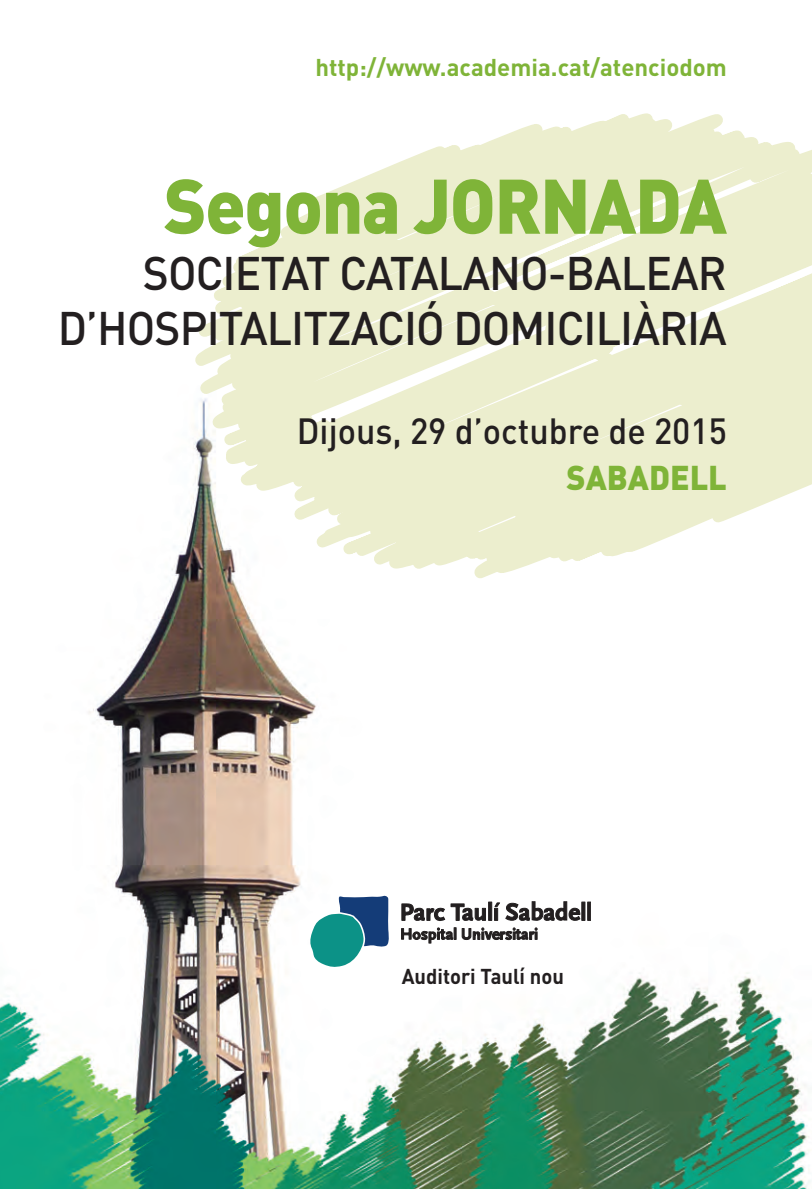
<style>
.page{position:relative;width:812px;height:1189px;background:#fff}
.page>*{position:absolute;margin:0;border:0;box-sizing:border-box;transform-origin:0 0}
.t1{font:900 76px "DIN";letter-spacing:-.02em;color:#7fb438;scale:.95 1}
.t2{font:500 46.6px "DIN";letter-spacing:-.02em;color:#231f20;scale:.95 1}
.t3{font:500 36px "DIN";color:#231f20;scale:.95 1}
.t4{font:900 34px "DIN";color:#7fb438;scale:.95 1}
.t5{font:700 24px "DIN";color:#7fb438}
.t6{font:700 21.2px "DIN";color:#231f20;scale:.95 1}
</style>
<div class="page">
<img style="left:0;top:704px;width:810px;height:485px">
<svg style="left:99px;top:113px;width:713px;height:591px"></svg>
<svg style="left:310px;top:896px;width:79px;height:71px"></svg>
<svg style="left:401px;top:902px;width:190px;height:41px"></svg>
<p class="t5" style="left:315px;top:52px;width:413px">http://www.academia.cat/atenciodom</p>
<p class="t1" style="left:164px;top:155px;width:594px">Segona JORNADA</p>
<p class="t2" style="left:143px;top:243px;width:616px">SOCIETAT CATALANO-BALEAR</p>
<p class="t2" style="left:58px;top:299px;width:706px">D’HOSPITALITZACIÓ DOMICILIÀRIA</p>
<p class="t3" style="left:297px;top:408px;width:454px">Dijous, 29 d’octubre de 2015</p>
<p class="t4" style="left:566px;top:455px;width:170px">SABADELL</p>
<p class="t6" style="left:402px;top:963px;width:172px">Auditori Taulí nou</p>
</div>
